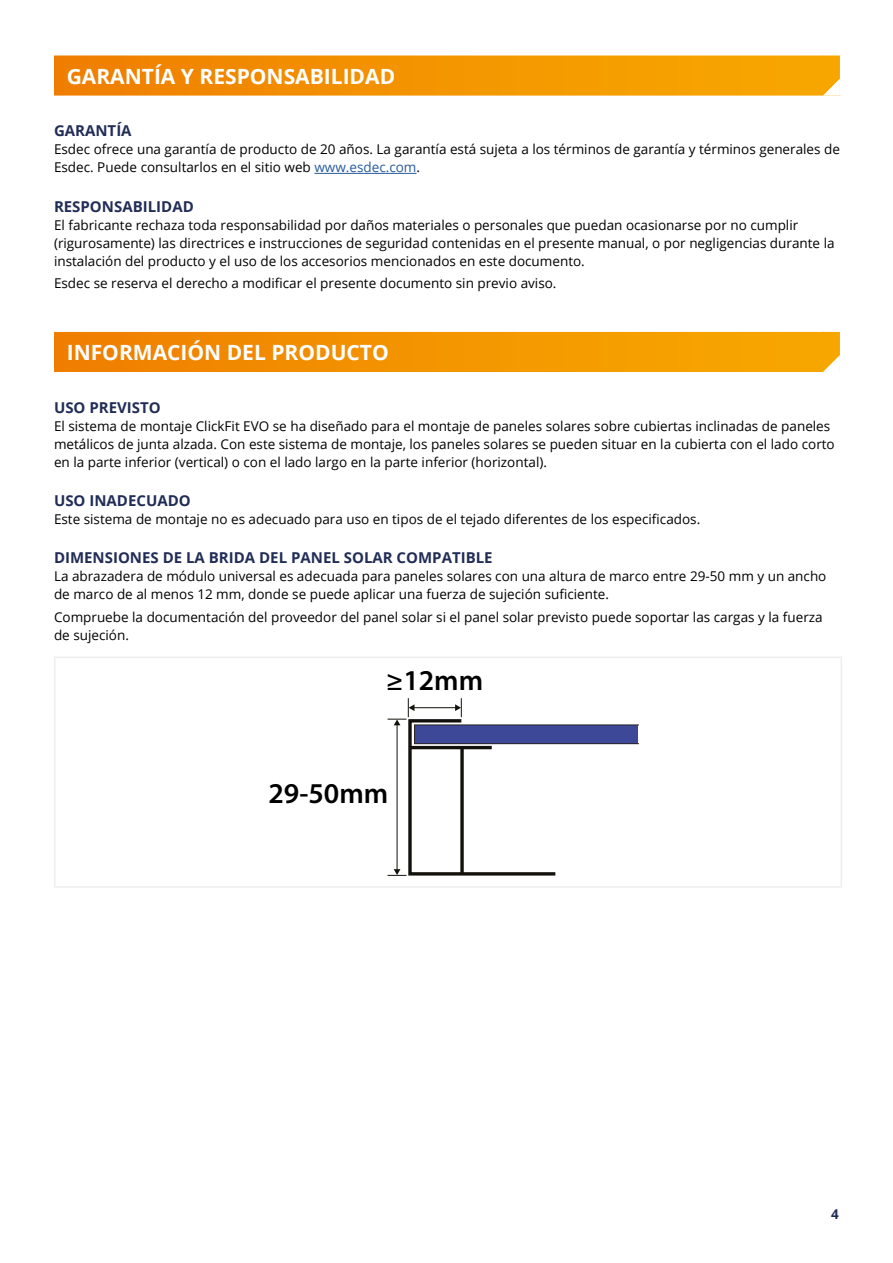
<style>
.page{position:relative;width:893px;height:1263px;background:#fff}
.page>*{position:absolute;margin:0;border:0;box-sizing:border-box;transform-origin:0 0}
.t1{font:600 28.8px "Myriad Pro";color:#000}
.Heading_1{font:700 21px "Open Sans";color:#fff}
.Heading_3{font:700 15px "Open Sans";color:#222d57}
.body_1{font:13.5px/18px "Open Sans";color:#000}
.t2{font:700 13.5px "Open Sans";color:#222d57}
.s1{color:#275b9b}
</style>
<div class="page">
<svg style="left:54px;top:54px;width:787px;height:43px;background:#f49c12"></svg>
<hr style="left:314px;top:173px;width:102px;height:1px;background:#275b9b">
<svg style="left:54px;top:331px;width:787px;height:42px;background:#f4990d"></svg>
<hr style="left:54px;top:656px;width:788px;height:2px;background:#f0edef">
<hr style="left:54px;top:658px;width:2px;height:228px;background:#f0edef">
<hr style="left:841px;top:658px;width:1px;height:228px;background:#f0edef">
<hr style="left:54px;top:886px;width:788px;height:2px;background:#f0edef">
<svg style="left:388px;top:698px;width:250px;height:178px"></svg>
<p class="Heading_1" style="left:67px;top:61px;width:330px">GARANTÍA Y RESPONSABILIDAD</p>
<p class="Heading_3" style="left:54px;top:120px;width:79px">GARANTÍA</p>
<p class="body_1" style="left:54px;top:140px;width:787px">Esdec ofrece una garantía de producto de 20 años. La garantía está sujeta a los términos de garantía y términos generales de<br>Esdec. Puede consultarlos en el sitio web <span class="s1">www.esdec.com</span>.</p>
<p class="Heading_3" style="left:54px;top:196px;width:141px">RESPONSABILIDAD</p>
<p class="body_1" style="left:54px;top:215px;width:782px">El fabricante rechaza toda responsabilidad por daños materiales o personales que puedan ocasionarse por no cumplir (rigurosamente) las directrices e instrucciones de seguridad contenidas en el presente manual, o por negligencias durante la instalación del producto y el uso de los accesorios mencionados en este documento.</p>
<p class="body_1" style="left:54px;top:274px;width:504px">Esdec se reserva el derecho a modificar el presente documento sin previo aviso.</p>
<p class="Heading_1" style="left:67px;top:337px;width:324px">INFORMACIÓN DEL PRODUCTO</p>
<p class="Heading_3" style="left:54px;top:397px;width:108px">USO PREVISTO</p>
<p class="body_1" style="left:54px;top:416px;width:782px">El sistema de montaje ClickFit EVO se ha diseñado para el montaje de paneles solares sobre cubiertas inclinadas de paneles metálicos de junta alzada. Con este sistema de montaje, los paneles solares se pueden situar en la cubierta con el lado corto en la parte inferior (vertical) o con el lado largo en la parte inferior (horizontal).</p>
<p class="Heading_3" style="left:54px;top:490px;width:138px">USO INADECUADO</p>
<p class="body_1" style="left:54px;top:510px;width:648px">Este sistema de montaje no es adecuado para uso en tipos de el tejado diferentes de los especificados.</p>
<p class="Heading_3" style="left:54px;top:547px;width:440px">DIMENSIONES DE LA BRIDA DEL PANEL SOLAR COMPATIBLE</p>
<p class="body_1" style="left:54px;top:567px;width:774px">La abrazadera de módulo universal es adecuada para paneles solares con una altura de marco entre 29-50 mm y un ancho de marco de al menos 12 mm, donde se puede aplicar una fuerza de sujeción suficiente.</p>
<p class="body_1" style="left:54px;top:607px;width:770px">Compruebe la documentación del proveedor del panel solar si el panel solar previsto puede soportar las cargas y la fuerza de sujeción.</p>
<p class="t1" style="left:386px;top:662px;width:99px">≥12mm</p>
<p class="t1" style="left:268px;top:775px;width:121px">29-50mm</p>
<p class="t2" style="left:831px;top:1205px;width:9px">4</p>
</div>
